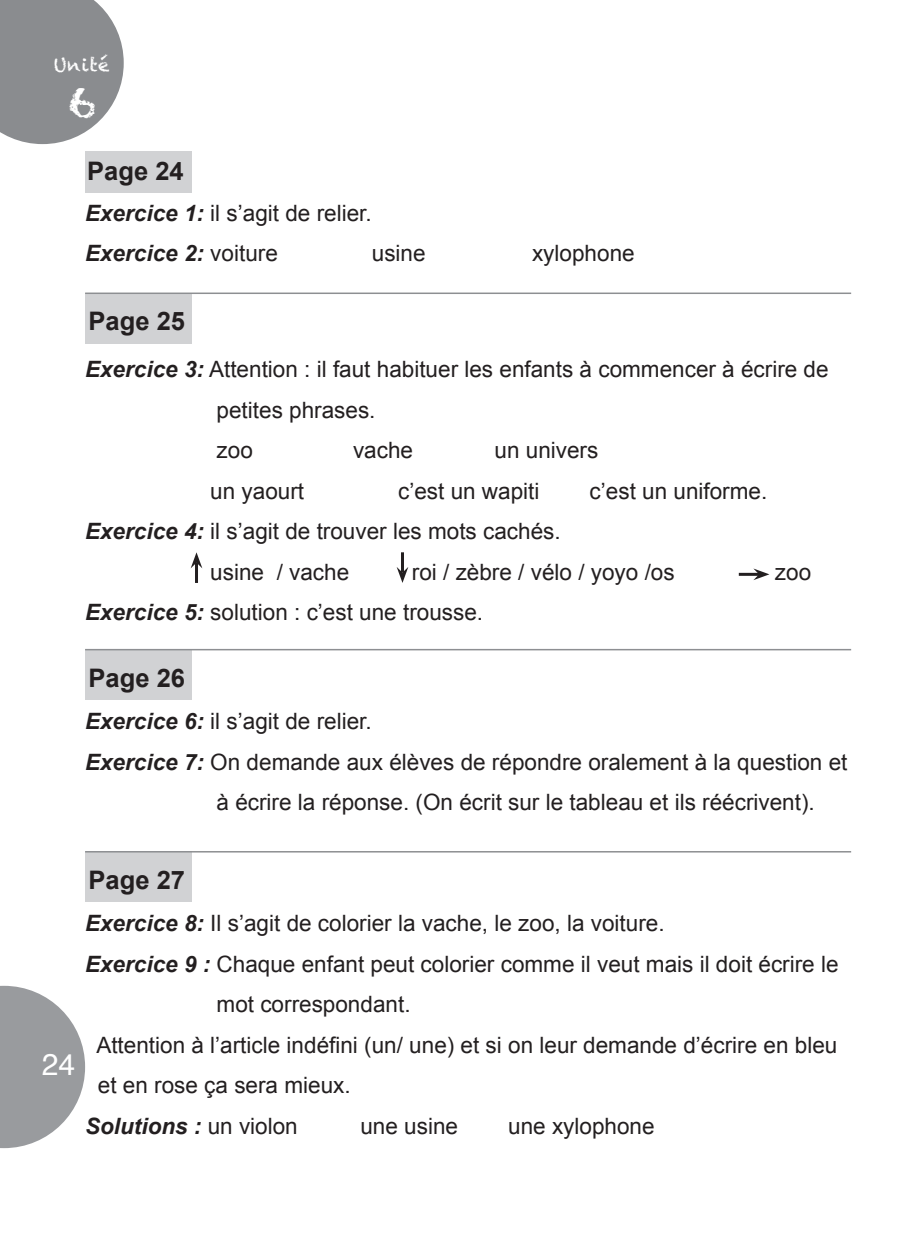
<style>
.page{position:relative;width:915px;height:1234px;background:#fff}
.page>*{position:absolute;margin:0;border:0;box-sizing:border-box;transform-origin:0 0}
.t1{font:42.6px "Chalkduster";color:#fff}
.t2{font:30px "Helvetica";color:#fff}
.t3{font:700 25.5px "Arial";color:#231f20}
.t4{font:22.5px/40.5px "Arial";color:#231f20}
.t5{font:italic 700 22.5px "Arial";color:#231f20}
.t6{font:18px "Chalkduster";letter-spacing:.045em;color:#fff}
.s1{font-weight:700;font-style:italic}
.s2{font-weight:400;font-style:normal}
</style>
<div class="page">
<svg style="left:0;top:0;width:124px;height:144px;background:#97989b"></svg>
<svg style="left:0;top:985px;width:85px;height:162px"></svg>
<div style="left:85px;top:293px;width:106px;height:50px;background:#d1d2d4"></div>
<div style="left:85px;top:649px;width:106px;height:50px;background:#d1d2d4"></div>
<div style="left:85px;top:851px;width:106px;height:50px;background:#d1d2d4"></div>
<div style="left:85px;top:151px;width:106px;height:42px;background:#d1d2d4"></div>
<hr style="left:85px;top:292px;width:765px;height:2px;background:#8d8f92">
<hr style="left:85px;top:648px;width:765px;height:2px;background:#8d8f92">
<hr style="left:85px;top:850px;width:765px;height:2px;background:#8d8f92">
<hr style="left:195px;top:562px;width:3px;height:21px;background:#231f20">
<svg style="left:190px;top:552px;width:12px;height:16px"></svg>
<hr style="left:401px;top:552px;width:3px;height:20px;background:#231f20">
<svg style="left:396px;top:567px;width:12px;height:16px"></svg>
<hr style="left:738px;top:572px;width:20px;height:3px;background:#231f20">
<svg style="left:753px;top:568px;width:16px;height:12px"></svg>
<p class="t6" style="left:54px;top:54px;width:58px">Unité</p>
<p class="t1" style="left:68px;top:77px;width:30px">6</p>
<p class="t3" style="left:87px;top:154px;width:98px">Page 24</p>
<p class="t4" style="left:85px;top:193px;width:288px"><span class="s1">Exercice 1:</span> il s’agit de relier.</p>
<p class="t5" style="left:85px;top:238px;width:194px">Exercice 2: <span class="s2">voiture</span></p>
<p class="t4" style="left:371px;top:233px;width:55px">usine</p>
<p class="t4" style="left:532px;top:233px;width:104px">xylophone</p>
<p class="t3" style="left:89px;top:304px;width:98px">Page 25</p>
<p class="t4" style="left:85px;top:349px;width:744px"><span class="s1">Exercice 3:</span> Attention : il faut habituer les enfants à commencer à écrire de</p>
<p class="t4" style="left:216px;top:389px;width:160px">petites phrases.</p>
<p class="t4" style="left:216px;top:430px;width:38px">zoo</p>
<p class="t4" style="left:353px;top:430px;width:62px">vache</p>
<p class="t4" style="left:494px;top:430px;width:105px">un univers</p>
<p class="t4" style="left:210px;top:470px;width:95px">un yaourt</p>
<p class="t4" style="left:398px;top:470px;width:143px">c’est un wapiti</p>
<p class="t4" style="left:589px;top:470px;width:179px">c’est un uniforme.</p>
<p class="t4" style="left:85px;top:511px;width:477px"><span class="s1">Exercice 4:</span> il s’agit de trouver les mots cachés.</p>
<p class="t4" style="left:210px;top:551px;width:140px">usine / vache</p>
<p class="t4" style="left:412px;top:551px;width:264px">roi / zèbre / vélo / yoyo /os</p>
<p class="t4" style="left:774px;top:551px;width:38px">zoo</p>
<p class="t4" style="left:85px;top:592px;width:399px"><span class="s1">Exercice 5:</span> solution : c’est une trousse.</p>
<p class="t3" style="left:89px;top:660px;width:98px">Page 26</p>
<p class="t4" style="left:85px;top:701px;width:288px"><span class="s1">Exercice 6:</span> il s’agit de relier.</p>
<p class="t4" style="left:85px;top:741px;width:763px"><span class="s1">Exercice 7:</span> On demande aux élèves de répondre oralement à la question et</p>
<p class="t4" style="left:216px;top:782px;width:599px">à écrire la réponse. (On écrit sur le tableau et ils réécrivent).</p>
<h2 class="t2" style="left:42px;top:1041px;width:35px">24</h2>
<p class="t3" style="left:89px;top:862px;width:98px">Page 27</p>
<p class="t4" style="left:85px;top:903px;width:581px"><span class="s1">Exercice 8:</span> Il s’agit de colorier la vache, le zoo, la voiture.</p>
<p class="t4" style="left:85px;top:943px;width:754px"><span class="s1">Exercice 9 :</span> Chaque enfant peut colorier comme il veut mais il doit écrire le</p>
<p class="t4" style="left:216px;top:984px;width:195px">mot correspondant.</p>
<p class="t4" style="left:96px;top:1024px;width:742px">Attention à l’article indéfini (un/ une) et si on leur demande d’écrire en bleu et en rose ça sera mieux.</p>
<p class="t5" style="left:85px;top:1111px;width:214px">Solutions : <span class="s2">un violon</span></p>
<p class="t4" style="left:360px;top:1105px;width:99px">une usine</p>
<p class="t4" style="left:508px;top:1105px;width:148px">une xylophone</p>
</div>
